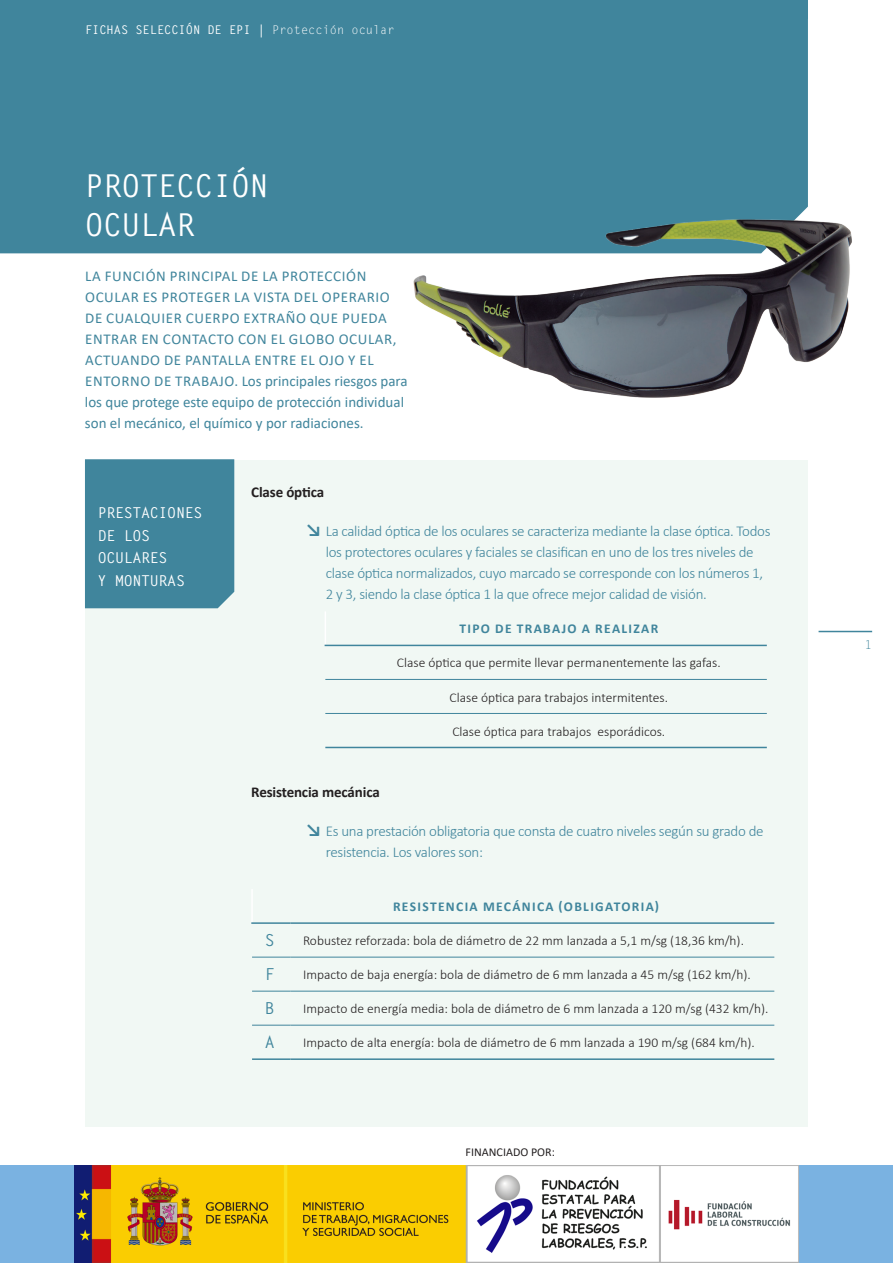
<style>
.page{position:relative;width:893px;height:1263px;background:#fff}
.page>*{position:absolute;margin:0;border:0;box-sizing:border-box;transform-origin:0 0}
.List_Paragraph{font:700 31.5px "Letter Gothic Std";letter-spacing:-.02em;color:#fff}
.t1{font:700 16.5px "Letter Gothic Std";color:#40859c}
.t2{font:300 15px/21px "Calibri";letter-spacing:-.02em;color:#40859c}
.t3{font:15px/21px "Calibri";letter-spacing:.04em;color:#40859c}
.t4{font:700 15px/22.5px "Letter Gothic Std";letter-spacing:-.02em;color:#fff}
.t5{font:700 15px "Calibri";letter-spacing:-.01em;color:#231f20}
.t6{font:300 13.5px "Calibri";color:#231f20}
.t7{font:700 13.5px "Calibri";letter-spacing:.1em;color:#40859c}
.t8{font:700 12px "Letter Gothic Std";color:#fff}
.t9{font:12px "Calibri";color:#231f20}
.t10{font:12px "Letter Gothic Std";color:#40859c}
.s1{font-weight:400}
.s2{font-weight:700;font-size:18px}
</style>
<div class="page">
<hr style="left:819px;top:631px;width:53px;height:1px;background:#40859c">
<div style="left:0;top:0;width:808px;height:253px;background:#40859c"></div>
<div style="left:85px;top:460px;width:723px;height:667px;background:#f1f8f4"></div>
<div style="left:0;top:1165px;width:893px;height:98px;background:#7ab2e1"></div>
<img style="left:74px;top:1165px;width:725px;height:98px">
<div style="left:85px;top:459px;width:149px;height:149px;background:#40859c"></div>
<img style="left:408px;top:183px;width:444px;height:215px">
<hr style="left:325px;top:611px;width:1px;height:34px;background:#fff">
<hr style="left:325px;top:679px;width:442px;height:1px;background:#40859c">
<hr style="left:325px;top:713px;width:442px;height:1px;background:#40859c">
<hr style="left:325px;top:747px;width:442px;height:1px;background:#40859c">
<hr style="left:325px;top:645px;width:442px;height:1px;background:#40859c">
<hr style="left:251px;top:889px;width:2px;height:33px;background:#fff">
<hr style="left:252px;top:1058px;width:38px;height:2px;background:#40859c">
<hr style="left:290px;top:1058px;width:484px;height:2px;background:#40859c">
<hr style="left:251px;top:922px;width:39px;height:2px;background:#40859c">
<hr style="left:290px;top:922px;width:484px;height:2px;background:#40859c">
<hr style="left:252px;top:957px;width:38px;height:1px;background:#40859c">
<hr style="left:290px;top:957px;width:484px;height:1px;background:#40859c">
<hr style="left:252px;top:991px;width:38px;height:1px;background:#40859c">
<hr style="left:290px;top:991px;width:484px;height:1px;background:#40859c">
<hr style="left:252px;top:1025px;width:38px;height:1px;background:#40859c">
<hr style="left:290px;top:1025px;width:484px;height:1px;background:#40859c">
<p class="t8" style="left:85px;top:23px;width:311px">FICHAS SELECCIÓN DE EPI <span class="s1">│ Protección ocular</span></p>
<p class="List_Paragraph" style="left:85px;top:166px;width:185px">PROTECCIÓN</p>
<p class="List_Paragraph" style="left:85px;top:205px;width:112px">OCULAR</p>
<p class="t3" style="left:85px;top:265px;width:324px">LA FUNCIÓN PRINCIPAL DE LA PROTECCIÓN OCULAR ES PROTEGER LA VISTA DEL OPERARIO DE CUALQUIER CUERPO EXTRAÑO QUE PUEDA ENTRAR EN CONTACTO CON EL GLOBO OCULAR, ACTUANDO DE PANTALLA ENTRE EL OJO Y EL ENTORNO DE TRABAJO. Los principales riesgos para los que protege este equipo de protección individual son el mecánico, el químico y por radiaciones.</p>
<p class="t4" style="left:98px;top:502px;width:106px">PRESTACIONES<br>DE LOS<br>OCULARES<br>Y MONTURAS</p>
<p class="t5" style="left:251px;top:481px;width:74px">Clase óptica</p>
<p class="t2" style="left:326px;top:520px;width:446px;text-indent:-19px"><span class="s2">↘</span> La calidad óptica de los oculares se caracteriza mediante la clase óptica. Todos los protectores oculares y faciales se clasifican en uno de los tres niveles de clase óptica normalizados, cuyo marcado se corresponde con los números 1, 2 y 3, siendo la clase óptica 1 la que ofrece mejor calidad de visión.</p>
<p class="t7" style="left:459px;top:619px;width:200px">TIPO DE TRABAJO A REALIZAR</p>
<p class="t6" style="left:397px;top:655px;width:325px">Clase óptica que permite llevar permanentemente las gafas.</p>
<p class="t6" style="left:450px;top:689px;width:220px">Clase óptica para trabajos intermitentes.</p>
<p class="t6" style="left:452px;top:723px;width:214px">Clase óptica para trabajos esporádicos.</p>
<p class="t5" style="left:251px;top:781px;width:130px">Resistencia mecánica</p>
<p class="t2" style="left:326px;top:820px;width:439px;text-indent:-19px"><span class="s2">↘</span> Es una prestación obligatoria que consta de cuatro niveles según su grado de resistencia. Los valores son:</p>
<p class="t7" style="left:393px;top:897px;width:268px">RESISTENCIA MECÁNICA (OBLIGATORIA)</p>
<p class="t1" style="left:265px;top:930px;width:11px">S</p>
<p class="t6" style="left:303px;top:932px;width:442px">Robustez reforzada: bola de diámetro de 22 mm lanzada a 5,1 m/sg (18,36 km/h).</p>
<p class="t1" style="left:265px;top:964px;width:11px">F</p>
<p class="t6" style="left:303px;top:966px;width:449px">Impacto de baja energía: bola de diámetro de 6 mm lanzada a 45 m/sg (162 km/h).</p>
<p class="t1" style="left:265px;top:998px;width:11px">B</p>
<p class="t6" style="left:303px;top:1000px;width:467px">Impacto de energía media: bola de diámetro de 6 mm lanzada a 120 m/sg (432 km/h).</p>
<p class="t1" style="left:265px;top:1032px;width:11px">A</p>
<p class="t6" style="left:303px;top:1034px;width:453px">Impacto de alta energía: bola de diámetro de 6 mm lanzada a 190 m/sg (684 km/h).</p>
<p class="t9" style="left:466px;top:1144px;width:91px">FINANCIADO POR:</p>
<p class="t10" style="left:865px;top:638px;width:9px">1</p>
</div>
